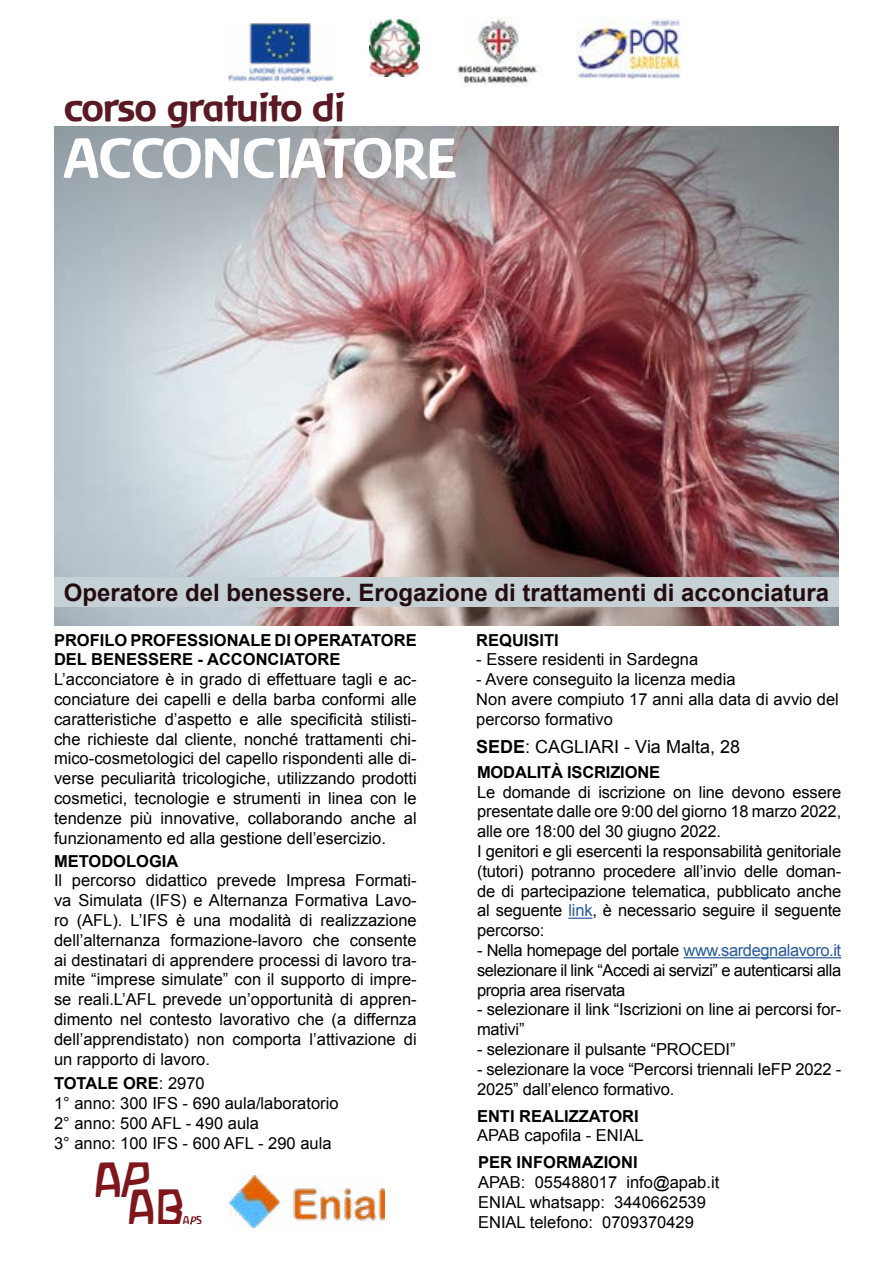
<style>
.page{position:relative;width:893px;height:1263px;background:#fff}
.page>*{position:absolute;margin:0;border:0;box-sizing:border-box;transform-origin:0 0}
.t1{font:54px "Baar Zeitgeist";color:#fff}
.t2{font:43.35px "Waldorfschrift";color:#7e161b}
.t3{font:36px "Baar Zeitgeist";color:#5a1a24}
.t4{font:700 24px "Arial";color:#230c10}
.t5{font:18px "Arial";color:#000}
.t6{font:16.5px/19.8px "Arial";letter-spacing:-.01em;color:#000}
.t7{font:700 16.5px/19.8px "Arial";color:#000}
.t8{font:11.25px "Antropos Freefont";color:#7e161b}
.s1{font-weight:700}
.s2{color:#275b9b}
.s3{font-style:italic}
</style>
<div class="page">
<img style="left:54px;top:127px;width:785px;height:498px">
<div style="left:54px;top:577px;width:785px;height:30px;background:#c6d1d6"></div>
<hr style="left:568px;top:917px;width:24px;height:2px;background:#275b9b">
<hr style="left:684px;top:957px;width:157px;height:1px;background:#275b9b">
<img style="left:228px;top:23px;width:106px;height:59px">
<img style="left:369px;top:19px;width:51px;height:58px">
<img style="left:458px;top:17px;width:83px;height:69px">
<img style="left:576px;top:17px;width:105px;height:62px">
<img style="left:229px;top:1176px;width:156px;height:51px">
<svg style="left:190px;top:1216px;width:6px;height:8px"></svg>
<h3 class="t3" style="left:65px;top:86px;width:282px">corso gratuito di</h3>
<h1 class="t1" style="left:65px;top:125px;width:394px">ACCONCIATORE</h1>
<h3 class="t4" style="left:64px;top:577px;width:767px">Operatore del benessere. Erogazione di trattamenti di acconciatura</h3>
<p class="t7" style="left:54px;top:630px;width:364px">PROFILO PROFESSIONALE DI OPERATATORE<br>DEL BENESSERE - ACCONCIATORE</p>
<p class="t6" style="left:54px;top:670px;width:364px;text-align:justify">L’acconciatore è in grado di effettuare tagli e ac&shy;conciature dei capelli e della barba conformi alle caratteristiche d’aspetto e alle specificità stilisti&shy;che richieste dal cliente, nonché trattamenti chi&shy;mico-cosmetologici del capello rispondenti alle di&shy;verse peculiarità tricologiche, utilizzando prodotti cosmetici, tecnologie e strumenti in linea con le tendenze più innovative, collaborando anche al funzionamento ed alla gestione dell’esercizio.</p>
<p class="t7" style="left:476px;top:630px;width:84px">REQUISITI</p>
<p class="t6" style="left:476px;top:650px;width:223px">- Essere residenti in Sardegna</p>
<p class="t6" style="left:476px;top:670px;width:364px">- Avere conseguito la licenza media<br>Non avere compiuto 17 anni alla data di avvio del percorso formativo</p>
<p class="t5" style="left:476px;top:735px;width:265px"><span class="s1">SEDE</span>: CAGLIARI - Via Malta, 28</p>
<p class="t7" style="left:477px;top:763px;width:185px">MODALITÀ ISCRIZIONE</p>
<p class="t6" style="left:477px;top:782px;width:366px">Le domande di iscrizione on line devono essere presentate dalle ore 9:00 del giorno 18 marzo 2022, alle ore 18:00 del 30 giugno 2022.<br>I genitori e gli esercenti la responsabilità genitoriale (tutori) potranno procedere all’invio delle doman&shy;de di partecipazione telematica, pubblicato anche al seguente <span class="s2">link</span>, è necessario seguire il seguente percorso:</p>
<p class="t6" style="left:477px;top:940px;width:366px;text-align:justify">- Nella homepage del portale <span class="s2">www.sardegnalavoro.it </span>selezionare il link “Accedi ai servizi” e autenticarsi alla propria area riservata</p>
<p class="t6" style="left:477px;top:1000px;width:366px">- selezionare il link “Iscrizioni on line ai percorsi for&shy;mativi”</p>
<p class="t6" style="left:477px;top:1039px;width:260px">- selezionare il pulsante “PROCEDI”</p>
<p class="t6" style="left:477px;top:1059px;width:366px">- selezionare la voce “Percorsi triennali IeFP 2022 -<br>2025” dall’elenco formativo.</p>
<p class="t7" style="left:54px;top:851px;width:126px">METODOLOGIA</p>
<p class="t6" style="left:54px;top:871px;width:364px;text-align:justify">Il percorso didattico prevede Impresa Formati&shy;va Simulata (IFS) e Alternanza Formativa Lavo&shy;ro (AFL). L’IFS è una modalità di realizzazione dell’alternanza formazione-lavoro che consente ai destinatari di apprendere processi di lavoro tra&shy;mite “imprese simulate” con il supporto di impre&shy;se reali.L’AFL prevede un’opportunità di appren&shy;dimento nel contesto lavorativo che (a differnza dell’apprendistato) non comporta l’attivazione di un rapporto di lavoro.</p>
<p class="t6" style="left:54px;top:1074px;width:286px"><span class="s1">TOTALE ORE</span>: 2970<br>1° anno: 300 IFS - 690 aula/laboratorio<br>2° anno: 500 AFL - 490 aula<br>3° anno: 100 IFS - 600 AFL - 290 aula</p>
<p class="t7" style="left:477px;top:1106px;width:163px">ENTI REALIZZATORI</p>
<p class="t6" style="left:477px;top:1126px;width:168px">APAB capofila - ENIAL</p>
<h2 class="t2" style="left:94px;top:1154px;width:66px">A<span class="s3">P</span></h2>
<h2 class="t2" style="left:127px;top:1182px;width:58px">AB</h2>
<p class="t8" style="left:183px;top:1213px;width:21px">a s</p>
<p class="t7" style="left:478px;top:1153px;width:161px">PER INFORMAZIONI</p>
<p class="t6" style="left:478px;top:1173px;width:243px">APAB: 055488017 info@apab.it<br>ENIAL whatsapp: 3440662539<br>ENIAL telefono: 0709370429</p>
</div>
